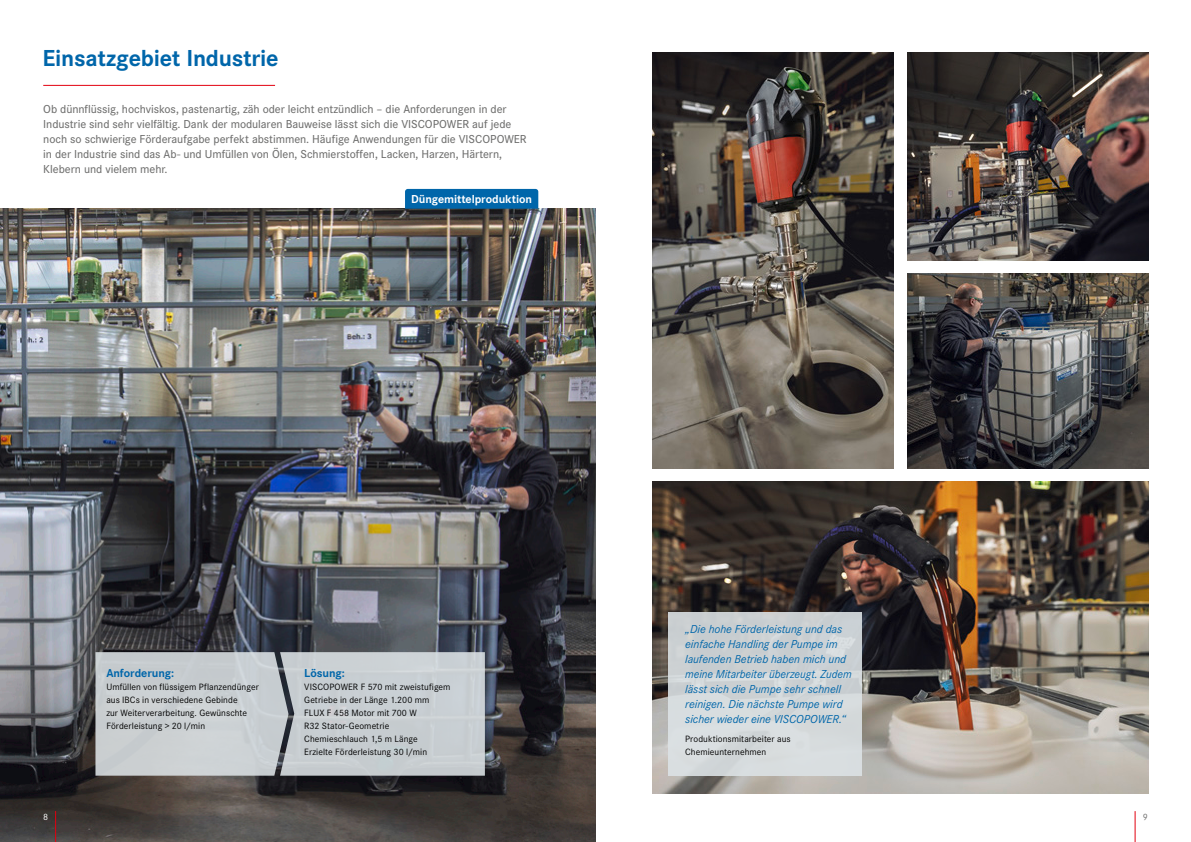
<style>
.page{position:relative;width:1191px;height:842px;background:#fff}
.page>*{position:absolute;margin:0;border:0;box-sizing:border-box;transform-origin:0 0}
.t1{font:700 24px "Corporate S";letter-spacing:-.01em;color:#06a}
.t2{font:500 12px/15px "Corporate S";letter-spacing:-.005em;color:#6f6f6e}
.t3{font:italic 12px/15px "Corporate S";letter-spacing:-.005em;color:#06a}
.t4{font:700 12px "Corporate S";letter-spacing:-.005em;color:#fff}
.t5{font:700 12px "Corporate S";letter-spacing:-.005em;color:#06a}
.t6{font:9.5px/13px "Corporate S";letter-spacing:.005em;color:#000}
.t7{font:9.5px "Corporate S";color:#fff}
.t8{font:9.5px "Corporate S";color:#6f6f6e}
</style>
<div class="page">
<hr style="left:43px;top:85px;width:232px;height:1px;background:#e2000f">
<img style="left:0;top:209px;width:595px;height:633px">
<img style="left:652px;top:53px;width:241px;height:416px">
<img style="left:907px;top:53px;width:241px;height:208px">
<img style="left:907px;top:274px;width:241px;height:195px">
<img style="left:652px;top:482px;width:496px;height:312px">
<div style="left:405px;top:189px;width:133px;height:20px;background:#06a"></div>
<div style="left:668px;top:612px;width:193px;height:163px;background:#d2d7d8"></div>
<svg style="left:95px;top:652px;width:390px;height:124px;background:#c5cacd"></svg>
<hr style="left:55px;top:811px;width:1px;height:31px;background:#e2000f">
<hr style="left:1134px;top:811px;width:1px;height:31px;background:#e2000f">
<p class="t1" style="left:43px;top:44px;width:238px">Einsatzgebiet Industrie</p>
<p class="t2" style="left:43px;top:101px;width:485px">Ob dünnflüssig, hochviskos, pastenartig, zäh oder leicht entzündlich – die Anforderungen in der Industrie sind sehr vielfältig. Dank der modularen Bauweise lässt sich die VISCOPOWER auf jede noch so schwierige Förderaufgabe perfekt abstimmen. Häufige Anwendungen für die VISCOPOWER in der Industrie sind das Ab- und Umfüllen von Ölen, Schmierstoffen, Lacken, Harzen, Härtern, Klebern und vielem mehr.</p>
<p class="t4" style="left:411px;top:192px;width:122px">Düngemittelproduktion</p>
<p class="t5" style="left:106px;top:666px;width:69px">Anforderung:</p>
<p class="t6" style="left:106px;top:680px;width:154px">Umfüllen von flüssigem Pflanzendünger aus IBCs in verschiedene Gebinde<br>zur Weiterverarbeitung. Gewünschte Förderleistung &gt; 20 l/min</p>
<p class="t5" style="left:304px;top:666px;width:42px">Lösung:</p>
<p class="t6" style="left:304px;top:680px;width:148px">VISCOPOWER F 570 mit zweistufigem<br>Getriebe in der Länge 1.200 mm</p>
<p class="t6" style="left:304px;top:706px;width:114px">FLUX F 458 Motor mit 700 W</p>
<p class="t6" style="left:304px;top:719px;width:87px">R32 Stator-Geometrie</p>
<p class="t6" style="left:304px;top:732px;width:115px">Chemieschlauch 1,5 m Länge</p>
<p class="t6" style="left:304px;top:745px;width:124px">Erzielte Förderleistung 30 l/min</p>
<p class="t3" style="left:685px;top:622px;width:168px">„Die hohe Förderleistung und das einfache Handling der Pumpe im laufenden Betrieb haben mich und meine Mitarbeiter überzeugt. Zudem lässt sich die Pumpe sehr schnell reinigen. Die nächste Pumpe wird sicher wieder eine VISCOPOWER.“</p>
<p class="t6" style="left:685px;top:732px;width:107px">Produktionsmitarbeiter aus<br>Chemieunternehmen</p>
<p class="t7" style="left:43px;top:811px;width:7px">8</p>
<p class="t8" style="left:1142px;top:811px;width:7px">9</p>
</div>
